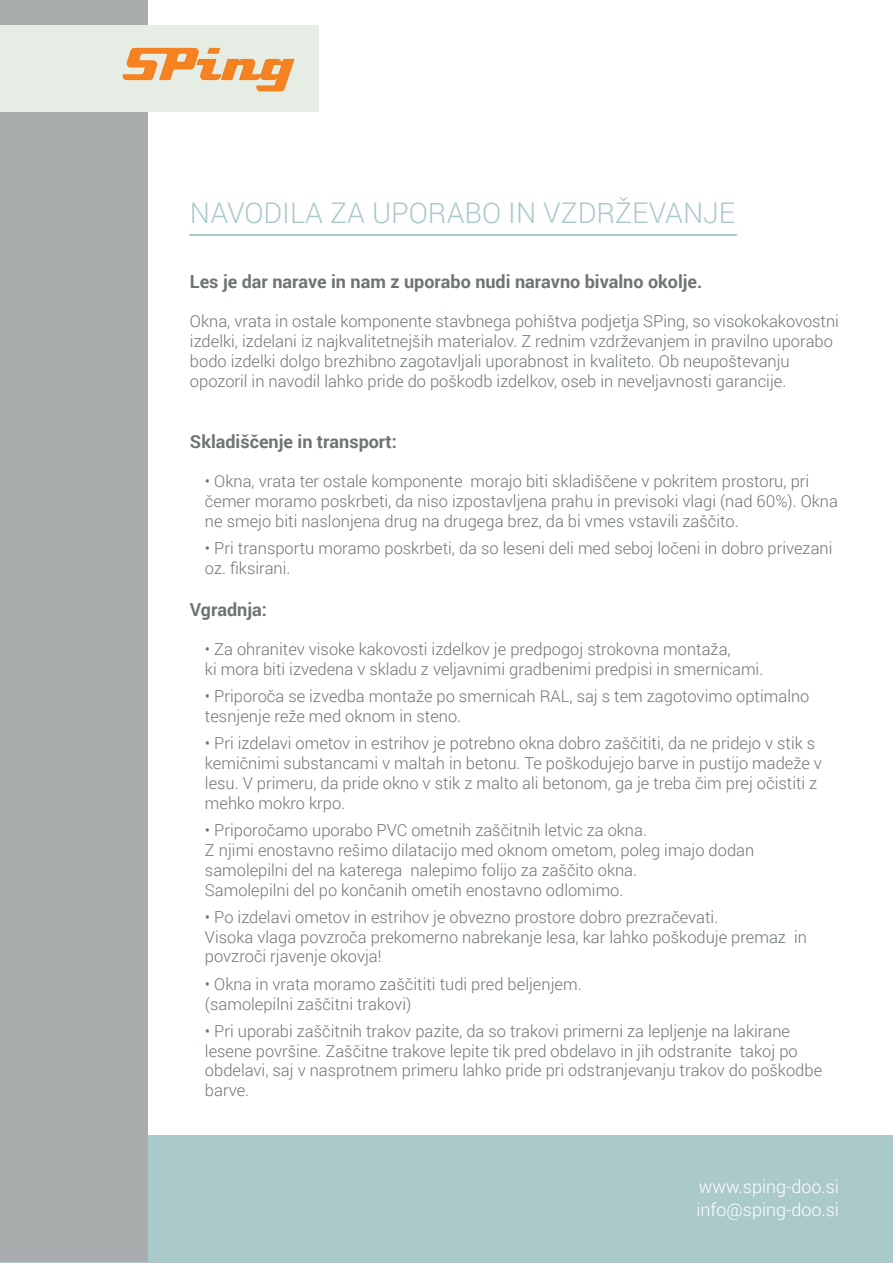
<style>
.page{position:relative;width:893px;height:1263px;background:#fff}
.page>*{position:absolute;margin:0;border:0;box-sizing:border-box;transform-origin:0 0}
.t1{font:300 28.5px "Roboto";color:#aac9cb}
.t2{font:700 18px "Roboto";color:#6e7474}
.t3{font:300 18px/22.5px "Roboto";color:#fff}
.t4{font:300 16.5px/19.8px "Roboto";color:#6e7474}
</style>
<div class="page">
<div style="left:0;top:1135px;width:892px;height:128px;background:#aac9cb"></div>
<div style="left:0;top:1px;width:147px;height:1261px;background:#a8acac"></div>
<hr style="left:190px;top:234px;width:546px;height:2px;background:#aac9cb">
<div style="left:0;top:25px;width:319px;height:86px;background:#e5ede5"></div>
<img style="left:122px;top:47px;width:173px;height:45px">
<h1 class="t1" style="left:190px;top:193px;width:547px">NAVODILA ZA UPORABO IN VZDRŽEVANJE</h1>
<p class="t2" style="left:190px;top:269px;width:514px">Les je dar narave in nam z uporabo nudi naravno bivalno okolje.</p>
<p class="t4" style="left:190px;top:311px;width:650px">Okna, vrata in ostale komponente stavbnega pohištva podjetja SPing, so visokokakovostni izdelki, izdelani iz najkvalitetnejših materialov. Z rednim vzdrževanjem in pravilno uporabo bodo izdelki dolgo brezhibno zagotavljali uporabnost in kvaliteto. Ob neupoštevanju opozoril in navodil lahko pride do poškodb izdelkov, oseb in neveljavnosti garancije.</p>
<p class="t2" style="left:190px;top:429px;width:208px">Skladiščenje in transport:</p>
<p class="t4" style="left:205px;top:471px;width:634px">• Okna, vrata ter ostale komponente morajo biti skladiščene v pokritem prostoru, pri čemer moramo poskrbeti, da niso izpostavljena prahu in previsoki vlagi (nad 60%). Okna ne smejo biti naslonjena drug na drugega brez, da bi vmes vstavili zaščito.</p>
<p class="t4" style="left:205px;top:538px;width:629px">• Pri transportu moramo poskrbeti, da so leseni deli med seboj ločeni in dobro privezani oz. fiksirani.</p>
<p class="t2" style="left:190px;top:596px;width:78px">Vgradnja:</p>
<p class="t4" style="left:205px;top:639px;width:560px">• Za ohranitev visoke kakovosti izdelkov je predpogoj strokovna montaža,<br>ki mora biti izvedena v skladu z veljavnimi gradbenimi predpisi in smernicami.</p>
<p class="t4" style="left:205px;top:686px;width:606px">• Priporoča se izvedba montaže po smernicah RAL, saj s tem zagotovimo optimalno tesnjenje reže med oknom in steno.</p>
<p class="t4" style="left:205px;top:733px;width:618px">• Pri izdelavi ometov in estrihov je potrebno okna dobro zaščititi, da ne pridejo v stik s kemičnimi substancami v maltah in betonu. Te poškodujejo barve in pustijo madeže v lesu. V primeru, da pride okno v stik z malto ali betonom, ga je treba čim prej očistiti z mehko mokro krpo.</p>
<p class="t4" style="left:205px;top:820px;width:551px">• Priporočamo uporabo PVC ometnih zaščitnih letvic za okna.<br>Z njimi enostavno rešimo dilatacijo med oknom ometom, poleg imajo dodan samolepilni del na katerega nalepimo folijo za zaščito okna.<br>Samolepilni del po končanih ometih enostavno odlomimo.</p>
<p class="t4" style="left:205px;top:906px;width:603px">• Po izdelavi ometov in estrihov je obvezno prostore dobro prezračevati.<br>Visoka vlaga povzroča prekomerno nabrekanje lesa, kar lahko poškoduje premaz in povzroči rjavenje okovja!</p>
<p class="t4" style="left:205px;top:973px;width:378px">• Okna in vrata moramo zaščititi tudi pred beljenjem. (samolepilni zaščitni trakovi)</p>
<p class="t4" style="left:205px;top:1020px;width:619px">• Pri uporabi zaščitnih trakov pazite, da so trakovi primerni za lepljenje na lakirane lesene površine. Zaščitne trakove lepite tik pred obdelavo in jih odstranite takoj po obdelavi, saj v nasprotnem primeru lahko pride pri odstranjevanju trakov do poškodbe barve.</p>
<p class="t3" style="left:696px;top:1175px;width:144px">www.sping-doo.si info@sping-doo.si</p>
</div>
